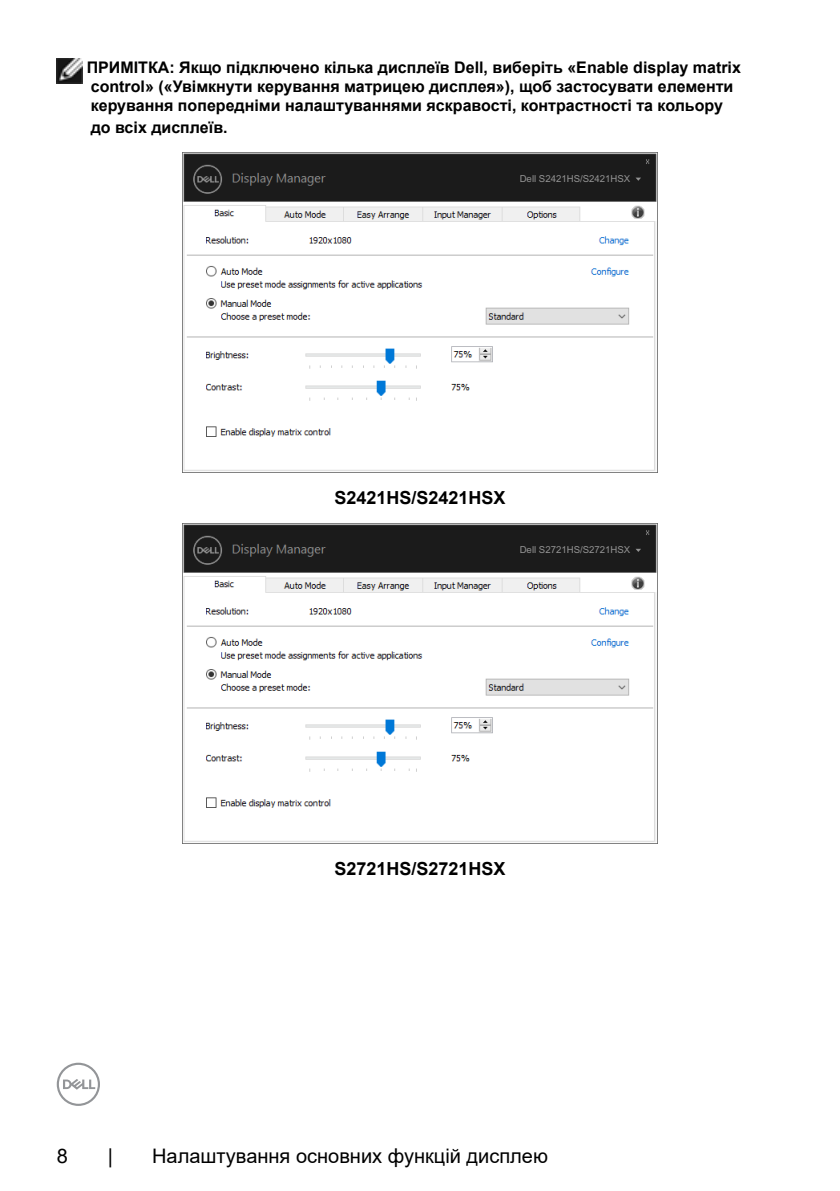
<style>
.page{position:relative;width:840px;height:1191px;background:#fff}
.page>*{position:absolute;margin:0;border:0;box-sizing:border-box;transform-origin:0 0}
.t1{font:20px "Arial";color:#000}
.t2{font:700 18px "Arial";color:#000}
.t3{font:700 16px/19.2px "Arial";color:#000}
.t4{font:9.6px "Arial";color:#939393}
</style>
<div class="page">
<svg style="left:57px;top:1062px;width:43px;height:44px"></svg>
<img style="left:57px;top:58px;width:25px;height:26px">
<img style="left:182px;top:152px;width:475px;height:320px">
<div style="left:526px;top:172px;width:116px;height:11px;background:#1b1b1b"></div>
<img style="left:182px;top:523px;width:475px;height:320px">
<div style="left:526px;top:543px;width:116px;height:11px;background:#1b1b1b"></div>
<p class="t3" style="left:87px;top:58px;width:655px">ПРИМІТКА: Якщо підключено кілька дисплеїв Dell, виберіть «Enable display matrix control» («Увімкнути керування матрицею дисплея»), щоб застосувати елементи керування попередніми налаштуваннями яскравості, контрастності та кольору</p>
<p class="t3" style="left:91px;top:118px;width:138px">до всіх дисплеїв.</p>
<p class="t4" style="left:519px;top:173px;width:112px">Dell S2421HS/S2421HSX</p>
<p class="t2" style="left:334px;top:485px;width:173px">S2421HS/S2421HSX</p>
<p class="t4" style="left:519px;top:544px;width:112px">Dell S2721HS/S2721HSX</p>
<p class="t2" style="left:334px;top:856px;width:173px">S2721HS/S2721HSX</p>
<p class="t1" style="left:57px;top:1141px;width:13px">8</p>
<p class="t1" style="left:108px;top:1141px;width:7px">|</p>
<p class="t1" style="left:152px;top:1141px;width:397px">Налаштування основних функцій дисплею</p>
</div>
